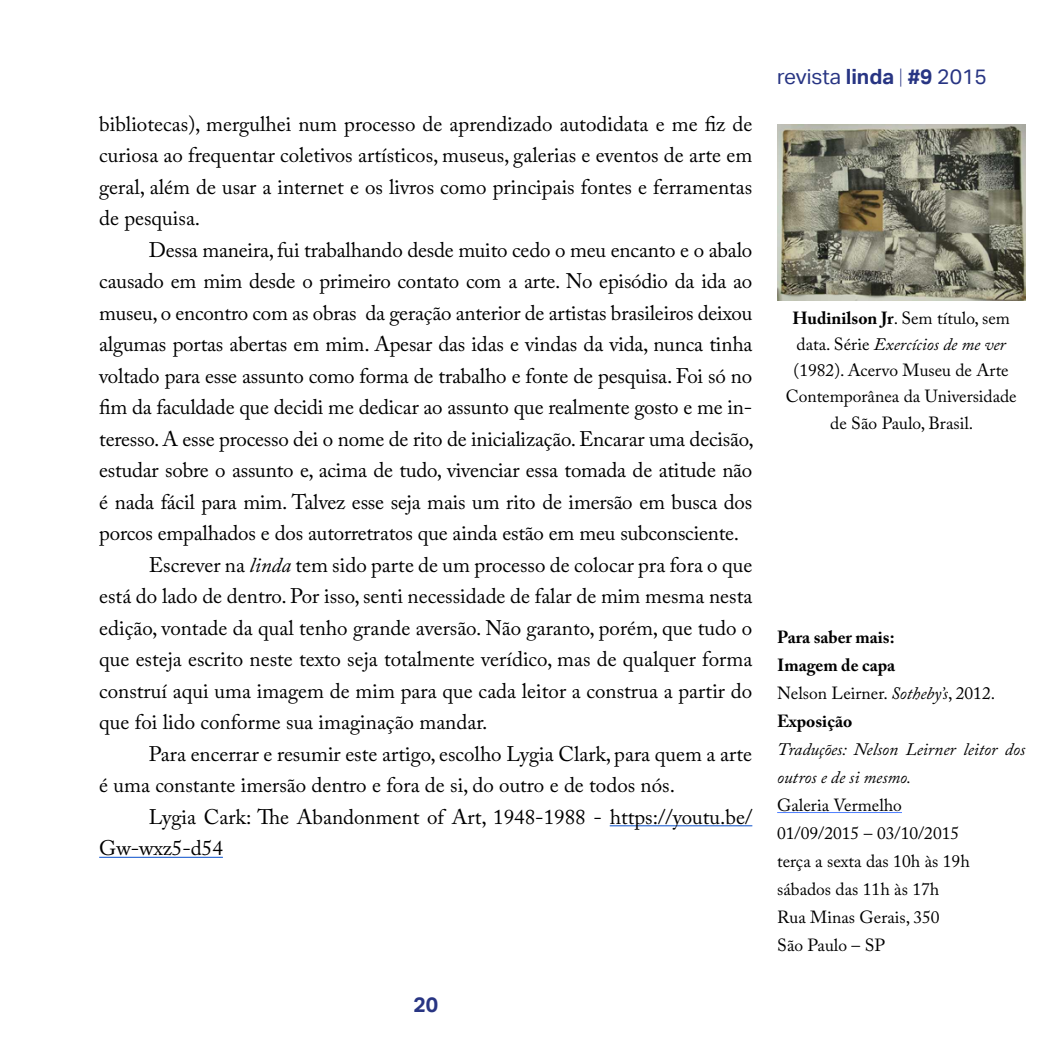
<style>
.page{position:relative;width:1050px;height:1050px;background:#fff}
.page>*{position:absolute;margin:0;border:0;box-sizing:border-box;transform-origin:0 0}
.corpo_de_texto{font:21px/31.5px "Adobe Caslon Pro";color:#000;text-align:justify}
.t1{font:21px "Aktiv Grotesk";color:#283583}
.t2{font:700 21px "Aktiv Grotesk";color:#283583}
.nota{font:17.5px "Adobe Caslon Pro";color:#000}
.corpo_de_texto-2{font:17.5px/26.2px "Adobe Caslon Pro";color:#000;text-align:center}
.nota-2{font:italic 17.5px/28px "Adobe Caslon Pro";color:#000}
.nota-3{font:700 17.5px "Adobe Caslon Pro";color:#000}
.s1{font-style:italic}
.s2{font-weight:700}
.s3{font-weight:100}
</style>
<div class="page">
<hr style="left:610px;top:825px;width:142px;height:1px;background:#15c">
<hr style="left:99px;top:857px;width:124px;height:1px;background:#15c">
<img style="left:777px;top:125px;width:248px;height:175px">
<hr style="left:777px;top:812px;width:125px;height:1px;background:#4f80ff">
<p class="corpo_de_texto" style="left:99px;top:108px;width:655px">bibliotecas), mergulhei num processo de aprendizado autodidata e me fiz de curiosa ao frequentar coletivos artísticos, museus, galerias e eventos de arte em geral, além de usar a internet e os livros como principais fontes e ferramentas de pesquisa.</p>
<p class="corpo_de_texto" style="left:99px;top:234px;width:656px;text-indent:50px">Dessa maneira, fui trabalhando desde muito cedo o meu encanto e o abalo causado em mim desde o primeiro contato com a arte. No episódio da ida ao museu, o encontro com as obras da geração anterior de artistas brasileiros deixou algumas portas abertas em mim. Apesar das idas e vindas da vida, nunca tinha voltado para esse assunto como forma de trabalho e fonte de pesquisa. Foi só no fim da faculdade que decidi me dedicar ao assunto que realmente gosto e me in&shy;teresso. A esse processo dei o nome de rito de inicialização. Encarar uma decisão, estudar sobre o assunto e, acima de tudo, vivenciar essa tomada de atitude não é nada fácil para mim. Talvez esse seja mais um rito de imersão em busca dos porcos empalhados e dos autorretratos que ainda estão em meu subconsciente.</p>
<p class="corpo_de_texto" style="left:99px;top:549px;width:655px;text-indent:50px">Escrever na <span class="s1">linda</span> tem sido parte de um processo de colocar pra fora o que está do lado de dentro. Por isso, senti necessidade de falar de mim mesma nesta edição, vontade da qual tenho grande aversão. Não garanto, porém, que tudo o que esteja escrito neste texto seja totalmente verídico, mas de qualquer forma construí aqui uma imagem de mim para que cada leitor a construa a partir do que foi lido conforme sua imaginação mandar.</p>
<p class="corpo_de_texto" style="left:99px;top:738px;width:655px;text-indent:50px">Para encerrar e resumir este artigo, escolho Lygia Clark, para quem a arte é uma constante imersão dentro e fora de si, do outro e de todos nós.</p>
<p class="corpo_de_texto" style="left:99px;top:801px;width:655px;text-indent:50px">Lygia Cark: The Abandonment of Art, 1948-1988 - https://youtu.be/<br>Gw-wxz5-d54</p>
<p class="t2" style="left:413px;top:993px;width:26px">20</p>
<p class="t1" style="left:777px;top:65px;width:211px">revista <span class="s2">linda</span> <span class="s3">|</span> <span class="s2">#9</span> 2015</p>
<p class="corpo_de_texto-2" style="left:786px;top:305px;width:232px"><span class="s2">Hudinilson Jr</span>. Sem título, sem data. Série <span class="s1">Exercícios de me ver </span>(1982). Acervo Museu de Arte<br>Contemporânea da Universidade de São Paulo, Brasil.</p>
<p class="nota-3" style="left:777px;top:627px;width:119px">Para saber mais:</p>
<p class="nota-3" style="left:777px;top:655px;width:120px">Imagem de capa</p>
<p class="nota" style="left:777px;top:683px;width:220px">Nelson Leirner. <span class="s1">Sotheby’s</span>, 2012.</p>
<p class="nota-3" style="left:777px;top:711px;width:77px">Exposição</p>
<p class="nota-2" style="left:777px;top:735px;width:250px">Traduções: Nelson Leirner leitor dos outros e de si mesmo.</p>
<p class="nota" style="left:777px;top:795px;width:126px">Galeria Vermelho</p>
<p class="nota" style="left:777px;top:823px;width:184px">01/09/2015 – 03/10/2015</p>
<p class="nota" style="left:777px;top:851px;width:194px">terça a sexta das 10h às 19h</p>
<p class="nota" style="left:777px;top:879px;width:164px">sábados das 11h às 17h</p>
<p class="nota" style="left:777px;top:907px;width:164px">Rua Minas Gerais, 350</p>
<p class="nota" style="left:777px;top:935px;width:109px">São Paulo – SP</p>
</div>
